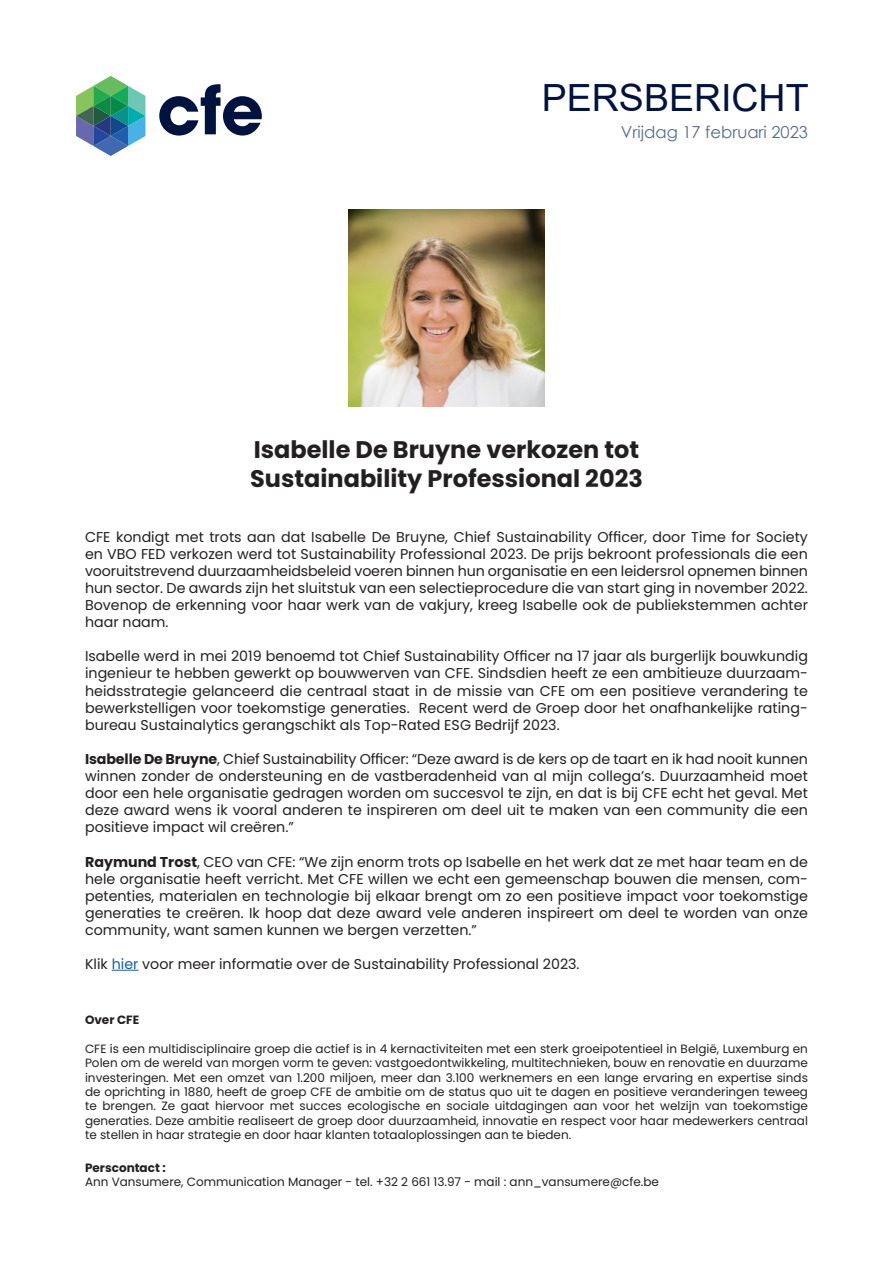
<style>
.page{position:relative;width:893px;height:1263px;background:#fff}
.page>*{position:absolute;margin:0;border:0;box-sizing:border-box;transform-origin:0 0}
.t1{font:37.5px "Arial";color:#00133e}
.t2{font:700 24px "Poppins";color:#231f20}
.t3{font:16.5px "Century Gothic";color:#536a8e}
.t4{font:14.25px/17.1px "Poppins";color:#231f20;text-align:justify}
.t5{font:12px/14.4px "Poppins";color:#231f20;text-align:justify}
.t6{font:700 12px "Poppins";color:#231f20}
.s1{font-weight:700}
.s2{color:#175d9e}
</style>
<div class="page">
<svg style="left:159px;top:84px;width:103px;height:52px"></svg>
<svg style="left:76px;top:76px;width:69px;height:80px"></svg>
<svg style="left:112px;top:970px;width:27px;height:1px"></svg>
<img style="left:349px;top:209px;width:195px;height:198px">
<h1 class="t1" style="left:542px;top:72px;width:268px">PERSBERICHT</h1>
<p class="t3" style="left:621px;top:121px;width:189px">Vrijdag 17 februari 2023</p>
<p class="t2" style="left:254px;top:436px;width:387px">Isabelle De Bruyne verkozen tot</p>
<p class="t2" style="left:250px;top:465px;width:394px">Sustainability Professional 2023</p>
<p class="t4" style="left:85px;top:528px;width:724px">CFE kondigt met trots aan dat Isabelle De Bruyne, Chief Sustainability Officer, door Time for Society en VBO FED verkozen werd tot Sustainability Professional 2023. De prijs bekroont professionals die een vooruitstrevend duurzaamheidsbeleid voeren binnen hun organisatie en een leidersrol opnemen binnen hun sector. De awards zijn het sluitstuk van een selectieprocedure die van start ging in november 2022.<br>Bovenop de erkenning voor haar werk van de vakjury, kreeg Isabelle ook de publiekstemmen achter haar naam.</p>
<p class="t4" style="left:85px;top:648px;width:724px">Isabelle werd in mei 2019 benoemd tot Chief Sustainability Officer na 17 jaar als burgerlijk bouwkundig ingenieur te hebben gewerkt op bouwwerven van CFE. Sindsdien heeft ze een ambitieuze duurzaam&shy;heidsstrategie gelanceerd die centraal staat in de missie van CFE om een positieve verandering te bewerkstelligen voor toekomstige generaties. Recent werd de Groep door het onafhankelijke rating&shy;bureau Sustainalytics gerangschikt als Top-Rated ESG Bedrijf 2023.</p>
<p class="t4" style="left:85px;top:750px;width:724px"><span class="s1">Isabelle De Bruyne</span>, Chief Sustainability Officer: “Deze award is de kers op de taart en ik had nooit kunnen winnen zonder de ondersteuning en de vastberadenheid van al mijn collega’s. Duurzaamheid moet door een hele organisatie gedragen worden om succesvol te zijn, en dat is bij CFE echt het geval. Met deze award wens ik vooral anderen te inspireren om deel uit te maken van een community die een positieve impact wil creëren.”</p>
<p class="t4" style="left:85px;top:853px;width:724px"><span class="s1">Raymund Trost</span>, CEO van CFE: “We zijn enorm trots op Isabelle en het werk dat ze met haar team en de hele organisatie heeft verricht. Met CFE willen we echt een gemeenschap bouwen die mensen, com&shy;petenties, materialen en technologie bij elkaar brengt om zo een positieve impact voor toekomstige generaties te creëren. Ik hoop dat deze award vele anderen inspireert om deel te worden van onze community, want samen kunnen we bergen verzetten.”</p>
<p class="t4" style="left:85px;top:956px;width:496px">Klik <span class="s2">hier</span> voor meer informatie over de Sustainability Professional 2023.</p>
<p class="t6" style="left:85px;top:1013px;width:56px">Over CFE</p>
<p class="t5" style="left:85px;top:1041px;width:724px">CFE is een multidisciplinaire groep die actief is in 4 kernactiviteiten met een sterk groeipotentieel in België, Luxemburg en Polen om de wereld van morgen vorm te geven: vastgoedontwikkeling, multitechnieken, bouw en renovatie en duurzame investeringen. Met een omzet van 1.200 miljoen, meer dan 3.100 werknemers en een lange ervaring en expertise sinds de oprichting in 1880, heeft de groep CFE de ambitie om de status quo uit te dagen en positieve veranderingen teweeg te brengen. Ze gaat hiervoor met succes ecologische en sociale uitdagingen aan voor het welzijn van toekomstige generaties. Deze ambitie realiseert de groep door duurzaamheid, innovatie en respect voor haar medewerkers centraal te stellen in haar strategie en door haar klanten totaaloplossingen aan te bieden.</p>
<p class="t6" style="left:85px;top:1160px;width:82px">Perscontact :</p>
<p class="t5" style="left:85px;top:1175px;width:575px">Ann Vansumere, Communication Manager - tel. +32 2 661 13.97 - mail : ann_vansumere@cfe.be</p>
</div>
